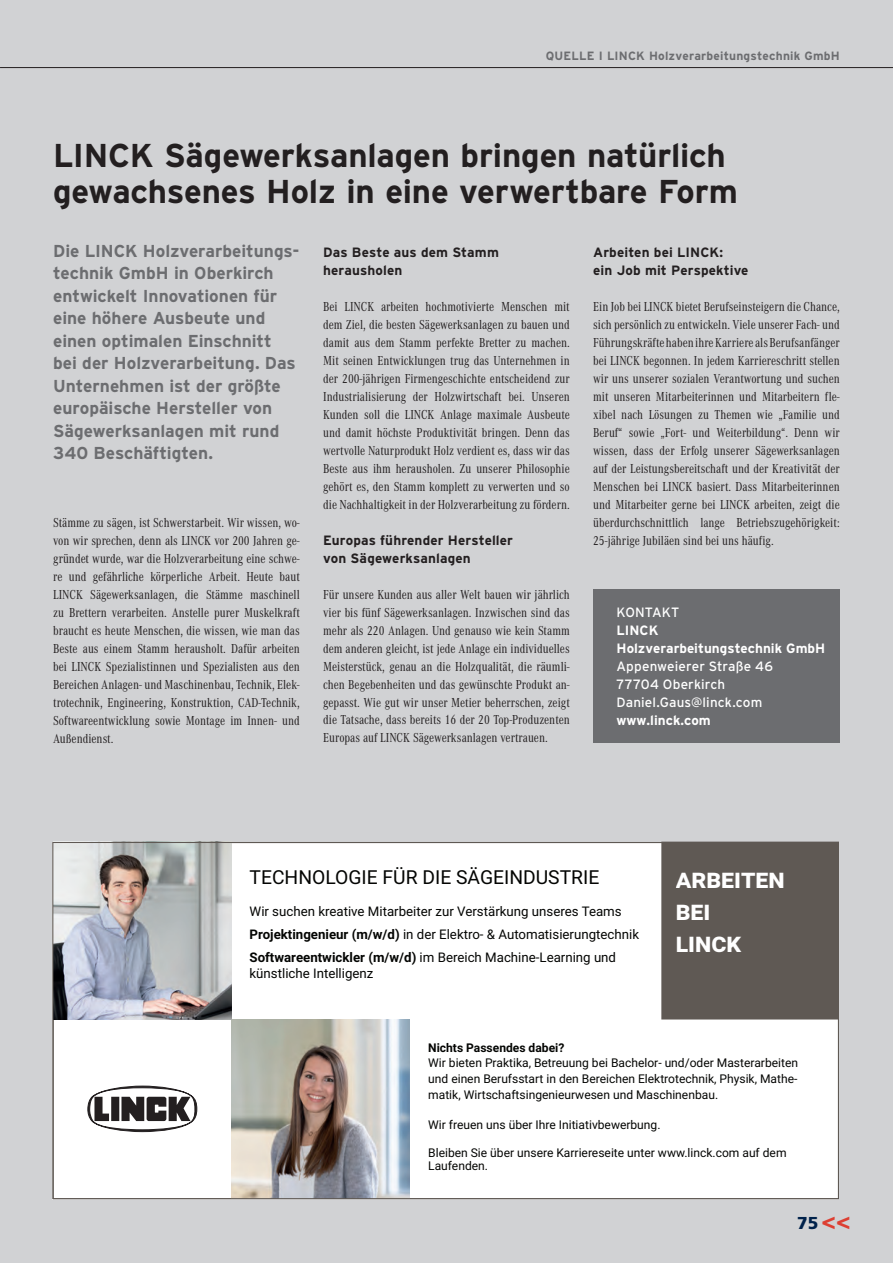
<style>
.page{position:relative;width:893px;height:1263px;background:#d1d2d4}
.page>*{position:absolute;margin:0;border:0;box-sizing:border-box;transform-origin:0 0}
.t1{font:700 33px/36px "Interstate";letter-spacing:-.005em;color:#231f20}
.t2{font:700 26.85px/32.2px "Roboto";color:#fff}
.t3{font:19.35px "Roboto";color:#040503}
.t4{font:700 17.25px/22.5px "Interstate";color:#6c6d70}
.t5{font:900 17.25px "Frutiger LT Std";color:#00224b}
.t6{font:13.5px/18px "Corporate A Cond Pro";color:#231f20;text-align:justify}
.t7{font:700 13.5px/18px "Interstate";letter-spacing:.01em;color:#231f20}
.t8{font:13.5px/18px "Interstate";letter-spacing:.01em;color:#fff}
.t9{font:700 13.5px/18px "Interstate";color:#fff}
.t10{font:13.2px/23px "Roboto";color:#040503}
.t11{font:12px/15.8px "Roboto";color:#040503;text-align:justify}
.t12{font:700 12px "Interstate";letter-spacing:.015em;color:#6c6d70}
.t13{font:700 12px "Roboto";color:#040503}
.s1{font-weight:700}
.s2{font-size:24px;color:#dd3f32}
</style>
<div class="page">
<hr style="left:0;top:67px;width:893px;height:1px;background:#231f20">
<div style="left:593px;top:589px;width:247px;height:154px;background:#6c6d70"></div>
<div style="left:52px;top:842px;width:787px;height:357px;background:#fff"></div>
<img style="left:231px;top:1019px;width:179px;height:178px">
<img style="left:54px;top:844px;width:177px;height:175px">
<div style="left:662px;top:842px;width:177px;height:177px;background:#5f5954"></div>
<div style="left:661px;top:842px;width:178px;height:177px;border:1px solid #5f5954"></div>
<svg style="left:87px;top:1086px;width:110px;height:47px"></svg>
<p class="t12" style="left:546px;top:49px;width:296px">QUELLE I LINCK Holzverarbeitungstechnik GmbH</p>
<h1 class="t1" style="left:53px;top:137px;width:686px">LINCK Sägewerksanlagen bringen natürlich gewachsenes Holz in eine verwertbare Form</h1>
<p class="t7" style="left:593px;top:243px;width:157px">Arbeiten bei LINCK:<br>ein Job mit Perspektive</p>
<p class="t6" style="left:593px;top:297px;width:248px">Ein Job bei LINCK bietet Berufseinsteigern die Chance, sich persönlich zu entwickeln. Viele unserer Fach- und Führungskräfte haben ihre Karriere als Berufsanfänger bei LINCK begonnen. In jedem Karriereschritt stellen wir uns unserer sozialen Verantwortung und suchen mit unseren Mitarbeiterinnen und Mitarbeitern fle&shy;xibel nach Lösungen zu Themen wie „Familie und Beruf“ sowie „Fort- und Weiterbildung“. Denn wir wissen, dass der Erfolg unserer Sägewerksanlagen auf der Leistungsbereitschaft und der Kreativität der Menschen bei LINCK basiert. Dass Mitarbeiterinnen und Mitarbeiter gerne bei LINCK arbeiten, zeigt die überdurchschnittlich lange Betriebszugehörigkeit:<br>25-jährige Jubiläen sind bei uns häufig.</p>
<p class="t4" style="left:53px;top:239px;width:248px">Die LINCK Holzverarbeitungs&shy;technik GmbH in Oberkirch entwickelt Innovationen für eine höhere Ausbeute und einen optimalen Einschnitt bei der Holzverarbeitung. Das<br>Unternehmen ist der größte europäische Hersteller von<br>Sägewerksanlagen mit rund<br>340 Beschäftigten.</p>
<p class="t7" style="left:323px;top:243px;width:177px">Das Beste aus dem Stamm herausholen</p>
<p class="t6" style="left:323px;top:297px;width:248px">Bei LINCK arbeiten hochmotivierte Menschen mit dem Ziel, die besten Sägewerksanlagen zu bauen und damit aus dem Stamm perfekte Bretter zu machen.<br>Mit seinen Entwicklungen trug das Unternehmen in der 200-jährigen Firmengeschichte entscheidend zur Industrialisierung der Holzwirtschaft bei. Unseren Kunden soll die LINCK Anlage maximale Ausbeute und damit höchste Produktivität bringen. Denn das wertvolle Naturprodukt Holz verdient es, dass wir das Beste aus ihm herausholen. Zu unserer Philosophie gehört es, den Stamm komplett zu verwerten und so die Nachhaltigkeit in der Holzverarbeitung zu fördern.</p>
<p class="t7" style="left:323px;top:531px;width:191px">Europas führender Hersteller von Sägewerksanlagen</p>
<p class="t6" style="left:323px;top:585px;width:248px">Für unsere Kunden aus aller Welt bauen wir jährlich vier bis fünf Sägewerksanlagen. Inzwischen sind das mehr als 220 Anlagen. Und genauso wie kein Stamm dem anderen gleicht, ist jede Anlage ein individuelles Meisterstück, genau an die Holzqualität, die räumli&shy;chen Begebenheiten und das gewünschte Produkt an&shy;gepasst. Wie gut wir unser Metier beherrschen, zeigt die Tatsache, dass bereits 16 der 20 Top-Produzenten Europas auf LINCK Sägewerksanlagen vertrauen.</p>
<p class="t6" style="left:53px;top:513px;width:248px">Stämme zu sägen, ist Schwerstarbeit. Wir wissen, wo&shy;von wir sprechen, denn als LINCK vor 200 Jahren ge&shy;gründet wurde, war die Holzverarbeitung eine schwe&shy;re und gefährliche körperliche Arbeit. Heute baut LINCK Sägewerksanlagen, die Stämme maschinell zu Brettern verarbeiten. Anstelle purer Muskelkraft braucht es heute Menschen, die wissen, wie man das Beste aus einem Stamm herausholt. Dafür arbeiten bei LINCK Spezialistinnen und Spezialisten aus den Bereichen Anlagen- und Maschinenbau, Technik, Elek&shy;trotechnik, Engineering, Konstruktion, CAD-Technik, Softwareentwicklung sowie Montage im Innen- und Außendienst.</p>
<p class="t8" style="left:617px;top:603px;width:64px">KONTAKT</p>
<p class="t9" style="left:617px;top:621px;width:210px">LINCK<br>Holzverarbeitungstechnik GmbH</p>
<p class="t8" style="left:617px;top:657px;width:158px">Appenweierer Straße 46<br>77704 Oberkirch<br>Daniel.Gaus@linck.com</p>
<p class="t9" style="left:617px;top:711px;width:96px">www.linck.com</p>
<h3 class="t3" style="left:250px;top:863px;width:351px">TECHNOLOGIE FÜR DIE SÄGEINDUSTRIE</h3>
<p class="t10" style="left:250px;top:900px;width:391px">Wir suchen kreative Mitarbeiter zur Verstärkung unseres Teams<br><span class="s1">Projektingenieur (m/w/d)</span> in der Elektro- &amp; Automatisierungtechnik<br><span class="s1">Softwareentwickler (m/w/d)</span> im Bereich Machine-Learning und</p>
<p class="t10" style="left:250px;top:961px;width:125px">künstliche Intelligenz</p>
<h2 class="t2" style="left:676px;top:861px;width:110px">Arbeiten bei<br>LinCK</h2>
<p class="t13" style="left:428px;top:1039px;width:138px">Nichts Passendes dabei?</p>
<p class="t11" style="left:428px;top:1055px;width:371px">Wir bieten Praktika, Betreuung bei Bachelor- und/oder Masterarbeiten und einen Berufsstart in den Bereichen Elektrotechnik, Physik, Mathe&shy;matik, Wirtschaftsingenieurwesen und Maschinenbau.</p>
<p class="t11" style="left:428px;top:1116px;width:234px">Wir freuen uns über Ihre Initiativbewerbung.</p>
<p class="t11" style="left:428px;top:1145px;width:360px;line-height:13.2px">Bleiben Sie über unsere Karriereseite unter www.linck.com auf dem<br>Laufenden.</p>
<p class="t5" style="left:797px;top:1212px;width:55px">75 <span class="s2">&lt;&lt;</span></p>
</div>
